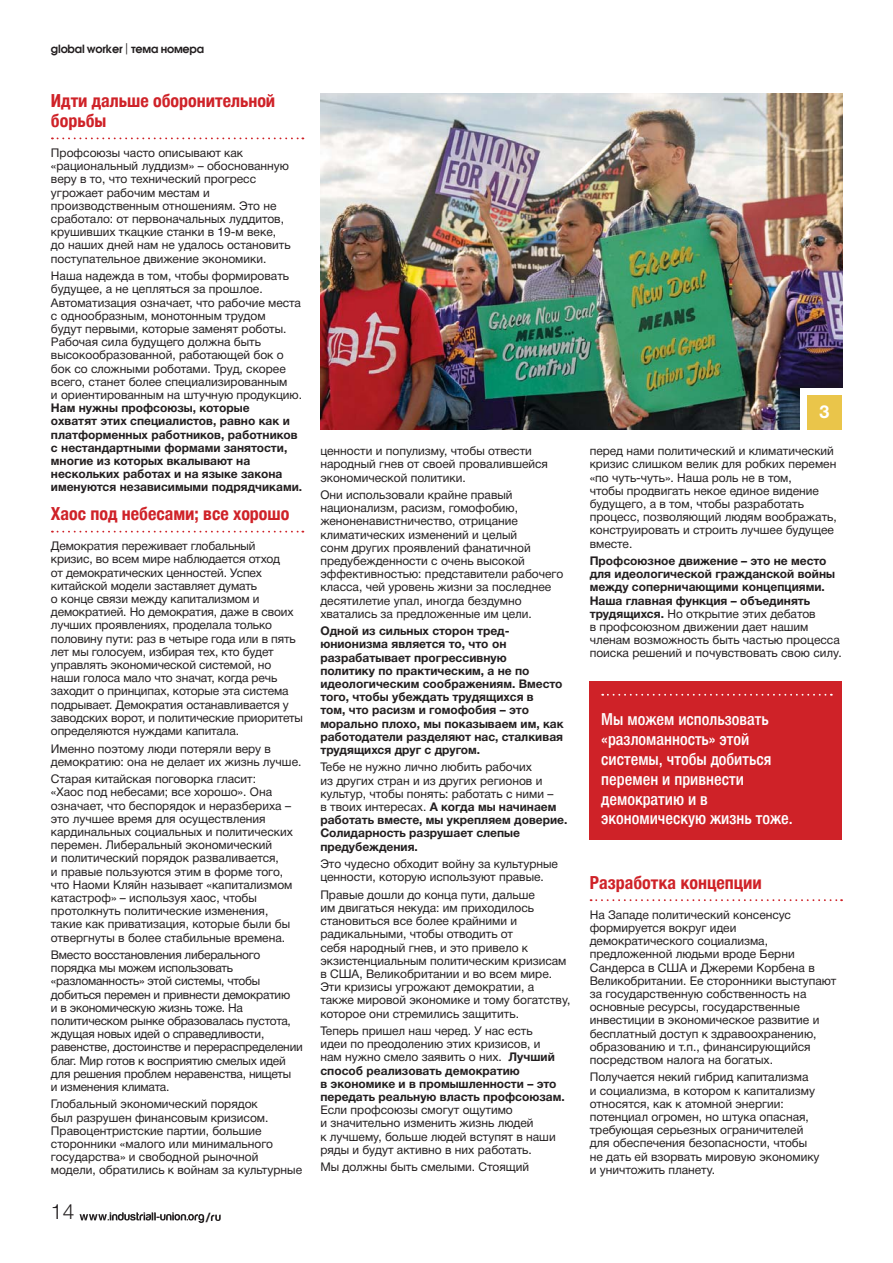
<style>
.page{position:relative;width:893px;height:1263px;background:#fff}
.page>*{position:absolute;margin:0;border:0;box-sizing:border-box;transform-origin:0 0}
.t1{font:300 21px "Helvetica Neue Cyr";color:#231f20}
.t2{font:700 condensed 18px/20.2px "Helvetica Neue LTCYR";color:#cf2228}
.t3{font:700 18px "Helvetica Neue Cyr";color:#fff}
.t4{font:500 condensed 16.5px/19.8px "Helvetica Neue LTCYR";color:#fff}
.t5{font:700 12.75px "Helvetica Neue Cyr";color:#231f20}
.t6{font:12px/13.2px "Helvetica Neue Cyr";color:#231f20}
.t7{font:700 12px/13.2px "Helvetica Neue Cyr";color:#231f20}
.t8{font:12px/13.2px "Helvetica Neue Cyr";letter-spacing:-.02em;color:#231f20}
.t9{font:700 11.25px "Avant Garde Gothic C";letter-spacing:-.02em;color:#231f20}
.s1{font-family:"Helvetica Neue Cyr";font-weight:400}
.s2{font-weight:700}
.s3{font-weight:400}
</style>
<div class="page">
<svg style="left:52px;top:137px;width:251px;height:2px"></svg>
<svg style="left:52px;top:531px;width:251px;height:2px"></svg>
<svg style="left:591px;top:899px;width:251px;height:2px"></svg>
<div style="left:590px;top:681px;width:252px;height:159px;background:#cf2228"></div>
<svg style="left:602px;top:694px;width:230px;height:2px"></svg>
<img style="left:320px;top:94px;width:522px;height:336px">
<div style="left:800px;top:388px;width:43px;height:43px;background:#fff"></div>
<div style="left:807px;top:395px;width:35px;height:35px;background:#eac54a"></div>
<svg style="left:80px;top:1212px;width:124px;height:11px"></svg>
<svg style="left:211px;top:1215px;width:10px;height:6px"></svg>
<p class="t9" style="left:51px;top:43px;width:155px">global worker <span class="s1">|</span> тема номера</p>
<h2 class="t2" style="left:51px;top:92px;width:226px">Идти дальше оборонительной борьбы</h2>
<p class="t6" style="left:51px;top:148px;width:241px">Профсоюзы часто описывают как «рациональный луддизм» – обоснованную веру в то, что технический прогресс угрожает рабочим местам и производственным отношениям. Это не сработало: от первоначальных луддитов, крушивших ткацкие станки в 19-м веке, до наших дней нам не удалось остановить поступательное движение экономики.</p>
<p class="t6" style="left:51px;top:271px;width:253px">Наша надежда в том, чтобы формировать будущее, а не цепляться за прошлое.<br>Автоматизация означает, что рабочие места с однообразным, монотонным трудом<br>будут первыми, которые заменят роботы.<br>Рабочая сила будущего должна быть высокообразованной, работающей бок о бок со сложными роботами. Труд, скорее всего, станет более специализированным<br>и ориентированным на штучную продукцию.</p>
<p class="t7" style="left:51px;top:403px;width:253px">Нам нужны профсоюзы, которые<br>охватят этих специалистов, равно как и платформенных работников, работников с нестандартными формами занятости, многие из которых вкалывают на нескольких работах и на языке закона именуются независимыми подрядчиками.</p>
<h2 class="t2" style="left:51px;top:505px;width:240px">Хаос под небесами; все хорошо</h2>
<p class="t6" style="left:51px;top:541px;width:254px">Демократия переживает глобальный<br>кризис, во всем мире наблюдается отход<br>от демократических ценностей. Успех китайской модели заставляет думать<br>о конце связи между капитализмом и демократией. Но демократия, даже в своих лучших проявлениях, проделала только половину пути: раз в четыре года или в пять лет мы голосуем, избирая тех, кто будет управлять экономической системой, но наши голоса мало что значат, когда речь заходит о принципах, которые эта система подрывает. Демократия останавливается у заводских ворот, и политические приоритеты определяются нуждами капитала.</p>
<p class="t6" style="left:51px;top:743px;width:252px">Именно поэтому люди потеряли веру в демократию: она не делает их жизнь лучше.</p>
<p class="t6" style="left:51px;top:774px;width:243px">Старая китайская поговорка гласит:<br>«Хаос под небесами; все хорошо». Она означает, что беспорядок и неразбериха – это лучшее время для осуществления кардинальных социальных и политических перемен. Либеральный экономический<br>и политический порядок разваливается,<br>и правые пользуются этим в форме того, что Наоми Кляйн называет «капитализмом катастроф» – используя хаос, чтобы протолкнуть политические изменения, такие как приватизация, которые были бы отвергнуты в более стабильные времена.</p>
<p class="t8" style="left:51px;top:950px;width:253px">Вместо восстановления либерального порядка мы можем использовать «разломанность» этой системы, чтобы добиться перемен и привнести демократию<br>и в экономическую жизнь тоже. На политическом рынке образовалась пустота, ждущая новых идей о справедливости, равенстве, достоинстве и перераспределении благ. Мир готов к восприятию смелых идей для решения проблем неравенства, нищеты<br>и изменения климата.</p>
<p class="t6" style="left:51px;top:1099px;width:253px">Глобальный экономический порядок<br>был разрушен финансовым кризисом.<br>Правоцентристские партии, большие сторонники «малого или минимального государства» и свободной рыночной модели, обратились к войнам за культурные</p>
<h1 class="t1" style="left:51px;top:1204px;width:25px">14</h1>
<p class="t5" style="left:206px;top:1212px;width:6px">/</p>
<p class="t6" style="left:320px;top:446px;width:229px">ценности и популизму, чтобы отвести народный гнев от своей провалившейся экономической политики.</p>
<p class="t6" style="left:320px;top:490px;width:244px">Они использовали крайне правый национализм, расизм, гомофобию, женоненавистничество, отрицание климатических изменений и целый<br>сонм других проявлений фанатичной предубежденности с очень высокой эффективностью: представители рабочего класса, чей уровень жизни за последнее десятилетие упал, иногда бездумно хватались за предложенные им цели.</p>
<p class="t7" style="left:320px;top:626px;width:245px">Одной из сильных сторон тред&shy;юнионизма является то, что он разрабатывает прогрессивную политику по практическим, а не по идеологическим соображениям. Вместо того, чтобы убеждать трудящихся в<br>том, что расизм и гомофобия – это морально плохо, мы показываем им, как работодатели разделяют нас, сталкивая трудящихся друг с другом.</p>
<p class="t6" style="left:320px;top:762px;width:249px">Тебе не нужно лично любить рабочих<br>из других стран и из других регионов и культур, чтобы понять: работать с ними –<br>в твоих интересах. <span class="s2">А когда мы начинаем работать вместе, мы укрепляем доверие.<br>Солидарность разрушает слепые предубеждения.</span></p>
<p class="t6" style="left:320px;top:859px;width:239px">Это чудесно обходит войну за культурные ценности, которую используют правые.</p>
<p class="t6" style="left:320px;top:889px;width:252px">Правые дошли до конца пути, дальше<br>им двигаться некуда: им приходилось становиться все более крайними и радикальными, чтобы отводить от<br>себя народный гнев, и это привело к экзистенциальным политическим кризисам в США, Великобритании и во всем мире.<br>Эти кризисы угрожают демократии, а также мировой экономике и тому богатству, которое они стремились защитить.</p>
<p class="t7" style="left:320px;top:1026px;width:246px"><span class="s3">Теперь пришел наш черед. У нас есть<br>идеи по преодолению этих кризисов, и<br>нам нужно смело заявить о них.</span> Лучший способ реализовать демократию<br>в экономике и в промышленности – это передать реальную власть профсоюзам.</p>
<p class="t6" style="left:320px;top:1105px;width:237px">Если профсоюзы смогут ощутимо<br>и значительно изменить жизнь людей<br>к лучшему, больше людей вступят в наши ряды и будут активно в них работать.</p>
<p class="t6" style="left:320px;top:1162px;width:210px">Мы должны быть смелыми. Стоящий</p>
<h2 class="t3" style="left:819px;top:405px;width:12px">3</h2>
<p class="t6" style="left:590px;top:446px;width:249px">перед нами политический и климатический кризис слишком велик для робких перемен «по чуть-чуть». Наша роль не в том,<br>чтобы продвигать некое единое видение будущего, а в том, чтобы разработать процесс, позволяющий людям воображать, конструировать и строить лучшее будущее вместе.</p>
<p class="t7" style="left:590px;top:556px;width:253px">Профсоюзное движение – это не место для идеологической гражданской войны между соперничающими концепциями.<br>Наша главная функция – объединять трудящихся. <span class="s3">Но открытие этих дебатов<br>в профсоюзном движении дает нашим членам возможность быть частью процесса поиска решений и почувствовать свою силу.</span></p>
<h3 class="t4" style="left:601px;top:711px;width:193px">Мы можем использовать «разломанность» этой системы, чтобы добиться перемен и привнести демократию и в экономическую жизнь тоже.</h3>
<h2 class="t2" style="left:590px;top:874px;width:174px">Разработка концепции</h2>
<p class="t6" style="left:590px;top:909px;width:248px">На Западе политический консенсус формируется вокруг идеи демократического социализма, предложенной людьми вроде Берни Сандерса в США и Джереми Корбена в Великобритании. Ее сторонники выступают за государственную собственность на основные ресурсы, государственные инвестиции в экономическое развитие и бесплатный доступ к здравоохранению, образованию и т.п., финансирующийся посредством налога на богатых.</p>
<p class="t6" style="left:590px;top:1072px;width:231px">Получается некий гибрид капитализма<br>и социализма, в котором к капитализму относятся, как к атомной энергии: потенциал огромен, но штука опасная, требующая серьезных ограничителей для обеспечения безопасности, чтобы не дать ей взорвать мировую экономику и уничтожить планету.</p>
</div>
